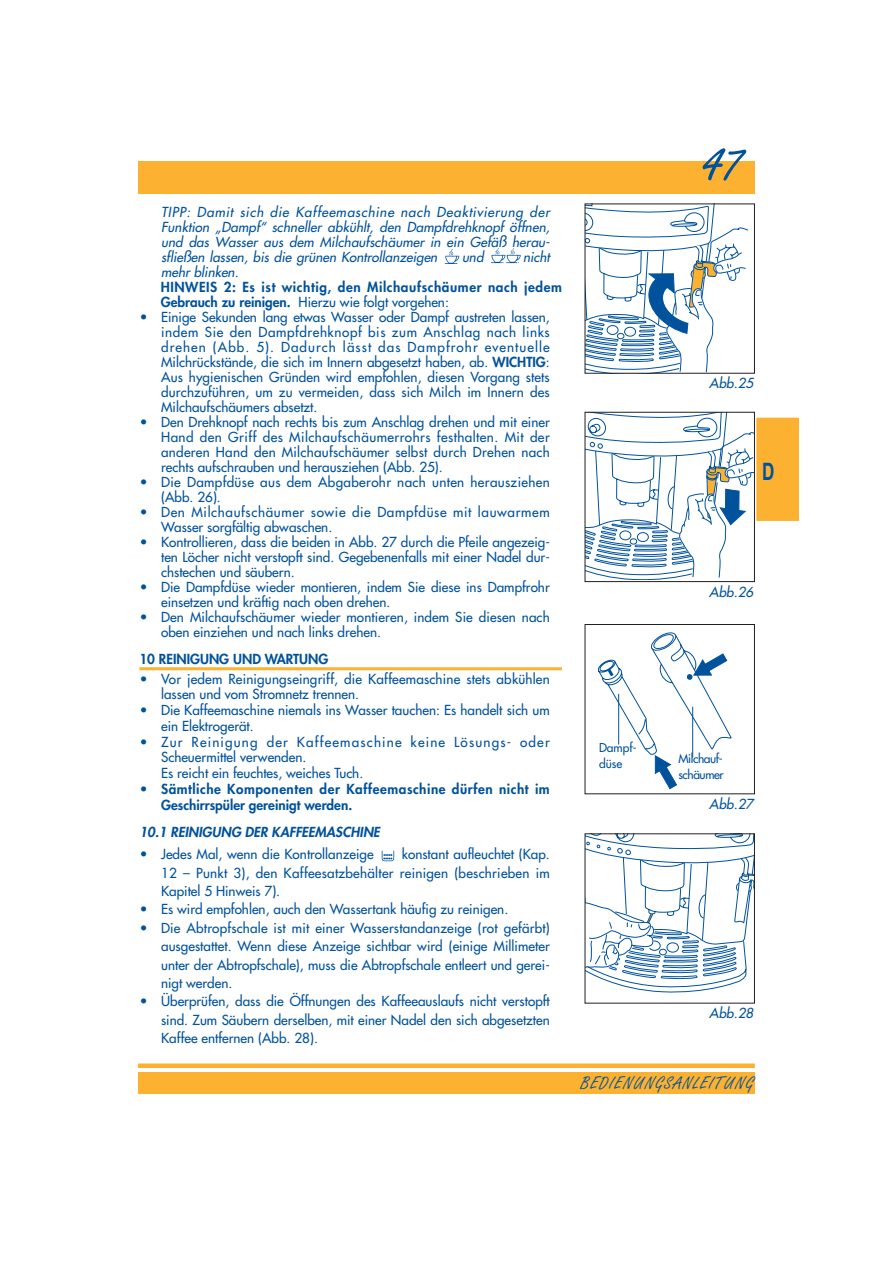
<style>
.page{position:relative;width:893px;height:1263px;background:#fff}
.page>*{position:absolute;margin:0;border:0;box-sizing:border-box;transform-origin:0 0}
.t1{font:60px "Freestyle Script";color:#00529c}
.t2{font:700 24px "Helvetica";color:#00529c;scale:.7 1}
.t3{font:18px "Freestyle Script";letter-spacing:.065em;color:#00529c}
.t4{font:13.5px/15px "Futura";color:#00529c;text-align:justify}
.t5{font:italic 13.5px/15px "Futura";color:#00529c;text-align:justify}
.t6{font:800 13.5px/15px "Futura";letter-spacing:.04em;color:#00529c}
.t7{font:13.5px/15px "Futura";letter-spacing:.045em;color:#00529c}
.t8{font:13.5px/15px "Futura";letter-spacing:.025em;color:#00529c}
.t9{font:italic 800 13.5px "Futura";color:#00529c}
.t10{font:800 13.5px "Futura";color:#00529c}
.t11{font:12px/16.4px "Futura";letter-spacing:-.035em;color:#00529c}
.t12{font:12px/16.4px "Futura";color:#00529c}
.s1{font-weight:400}
.s2{font-weight:800}
</style>
<div class="page">
<hr style="left:139px;top:667px;width:423px;height:3px;background:#fcb131">
<div style="left:138px;top:161px;width:616px;height:33px;background:#fcb131"></div>
<hr style="left:138px;top:1064px;width:616px;height:4px;background:#fcb131">
<div style="left:138px;top:1072px;width:616px;height:22px;background:#fcb131"></div>
<svg style="left:491px;top:248px;width:29px;height:15px"></svg>
<svg style="left:445px;top:249px;width:14px;height:15px"></svg>
<svg style="left:586px;top:206px;width:162px;height:166px"></svg>
<svg style="left:586px;top:412px;width:212px;height:168px"></svg>
<div style="left:584px;top:412px;width:170px;height:170px;border:1px solid #231f20"></div>
<svg style="left:598px;top:633px;width:133px;height:156px"></svg>
<svg style="left:382px;top:851px;width:12px;height:10px"></svg>
<svg style="left:586px;top:835px;width:166px;height:157px"></svg>
<hr style="left:618px;top:694px;width:1px;height:51px;background:#00529c">
<hr style="left:692px;top:707px;width:1px;height:51px;background:#00529c">
<p class="t5" style="left:161px;top:205px;width:390px">TIPP: Damit sich die Kaffeemaschine nach Deaktivierung der Funktion „Dampf“ schneller abkühlt, den Dampfdrehknopf öffnen, und das Wasser aus dem Milchaufschäumer in ein Gefäß herau&shy;sfließen lassen, bis die grünen Kontrollanzeigen</p>
<p class="t5" style="left:462px;top:250px;width:23px">und</p>
<p class="t5" style="left:523px;top:250px;width:28px">nicht</p>
<p class="t5" style="left:161px;top:265px;width:79px">mehr blinken.</p>
<p class="t6" style="left:161px;top:280px;width:402px">HINWEIS 2: Es ist wichtig, den Milchaufschäumer nach jedem<br>Gebrauch zu reinigen. <span class="s1">Hierzu wie folgt vorgehen:</span></p>
<p class="t4" style="left:161px;top:310px;width:390px;text-indent:-21px">• Einige Sekunden lang etwas Wasser oder Dampf austreten lassen, indem Sie den Dampfdrehknopf bis zum Anschlag nach links drehen (Abb. 5). Dadurch lässt das Dampfrohr eventuelle Milchrückstände, die sich im Innern abgesetzt haben, ab. <span class="s2">WICHTIG</span>:<br>Aus hygienischen Gründen wird empfohlen, diesen Vorgang stets durchzuführen, um zu vermeiden, dass sich Milch im Innern des Milchaufschäumers absetzt.</p>
<p class="t4" style="left:161px;top:415px;width:390px;text-indent:-21px">• Den Drehknopf nach rechts bis zum Anschlag drehen und mit einer Hand den Griff des Milchaufschäumerrohrs festhalten. Mit der anderen Hand den Milchaufschäumer selbst durch Drehen nach rechts aufschrauben und herausziehen (Abb. 25).</p>
<p class="t8" style="left:161px;top:475px;width:390px;text-indent:-21px">• Die Dampfdüse aus dem Abgaberohr nach unten herausziehen (Abb. 26).</p>
<p class="t7" style="left:161px;top:505px;width:390px;text-indent:-21px">• Den Milchaufschäumer sowie die Dampfdüse mit lauwarmem<br>Wasser sorgfältig abwaschen.</p>
<p class="t4" style="left:161px;top:535px;width:390px;text-indent:-21px">• Kontrollieren, dass die beiden in Abb. 27 durch die Pfeile angezeig&shy;ten Löcher nicht verstopft sind. Gegebenenfalls mit einer Nadel dur&shy;chstechen und säubern.</p>
<p class="t4" style="left:161px;top:580px;width:390px;text-indent:-21px">• Die Dampfdüse wieder montieren, indem Sie diese ins Dampfrohr einsetzen und kräftig nach oben drehen.</p>
<p class="t4" style="left:161px;top:610px;width:390px;text-indent:-21px">• Den Milchaufschäumer wieder montieren, indem Sie diesen nach oben einziehen und nach links drehen.</p>
<p class="t10" style="left:139px;top:652px;width:190px">10 REINIGUNG UND WARTUNG</p>
<p class="t4" style="left:161px;top:672px;width:390px;line-height:15.8px;text-indent:-21px">• Vor jedem Reinigungseingriff, die Kaffeemaschine stets abkühlen lassen und vom Stromnetz trennen.</p>
<p class="t4" style="left:161px;top:703px;width:390px;line-height:15.8px;text-indent:-21px">• Die Kaffeemaschine niemals ins Wasser tauchen: Es handelt sich um ein Elektrogerät.</p>
<p class="t4" style="left:161px;top:735px;width:390px;line-height:15.8px;text-align:left;text-indent:-21px">• Zur Reinigung der Kaffeemaschine keine Lösungs- oder<br>Scheuermittel verwenden.<br>Es reicht ein feuchtes, weiches Tuch.</p>
<p class="t6" style="left:161px;top:782px;width:390px;line-height:15.8px;text-indent:-21px"><span class="s1">•</span> Sämtliche Komponenten der Kaffeemaschine dürfen nicht im<br>Geschirrspüler gereinigt werden.</p>
<p class="t9" style="left:139px;top:825px;width:242px">10.1 REINIGUNG DER KAFFEEMASCHINE</p>
<p class="t4" style="left:140px;top:848px;width:235px">• Jedes Mal, wenn die Kontrollanzeige</p>
<p class="t4" style="left:161px;top:846px;width:390px;line-height:18.5px;text-indent:241px">konstant aufleuchtet (Kap.<br>12 – Punkt 3), den Kaffeesatzbehälter reinigen (beschrieben im Kapitel 5 Hinweis 7).</p>
<p class="t4" style="left:140px;top:903px;width:370px">• Es wird empfohlen, auch den Wassertank häufig zu reinigen.</p>
<p class="t4" style="left:161px;top:920px;width:390px;line-height:18.5px;text-indent:-21px">• Die Abtropfschale ist mit einer Wasserstandanzeige (rot gefärbt) ausgestattet. Wenn diese Anzeige sichtbar wird (einige Millimeter unter der Abtropfschale), muss die Abtropfschale entleert und gerei&shy;nigt werden.</p>
<p class="t4" style="left:161px;top:993px;width:390px;line-height:18.5px;text-indent:-21px">• Überprüfen, dass die Öffnungen des Kaffeeauslaufs nicht verstopft sind. Zum Säubern derselben, mit einer Nadel den sich abgesetzten Kaffee entfernen (Abb. 28).</p>
<h1 class="t1" style="left:702px;top:142px;width:41px">47</h1>
<p class="t5" style="left:709px;top:377px;width:46px">Abb.25</p>
<h2 class="t2" style="left:762px;top:463px;width:19px">D</h2>
<p class="t5" style="left:709px;top:585px;width:46px">Abb.26</p>
<p class="t12" style="left:599px;top:740px;width:39px">Dampf&shy;düse</p>
<p class="t11" style="left:678px;top:751px;width:47px">Milchauf&shy;schäumer</p>
<p class="t5" style="left:709px;top:797px;width:46px">Abb.27</p>
<p class="t5" style="left:709px;top:1007px;width:46px">Abb.28</p>
<h3 class="t3" style="left:580px;top:1077px;width:174px">BEDIENUNGSANLEITUNG</h3>
</div>
